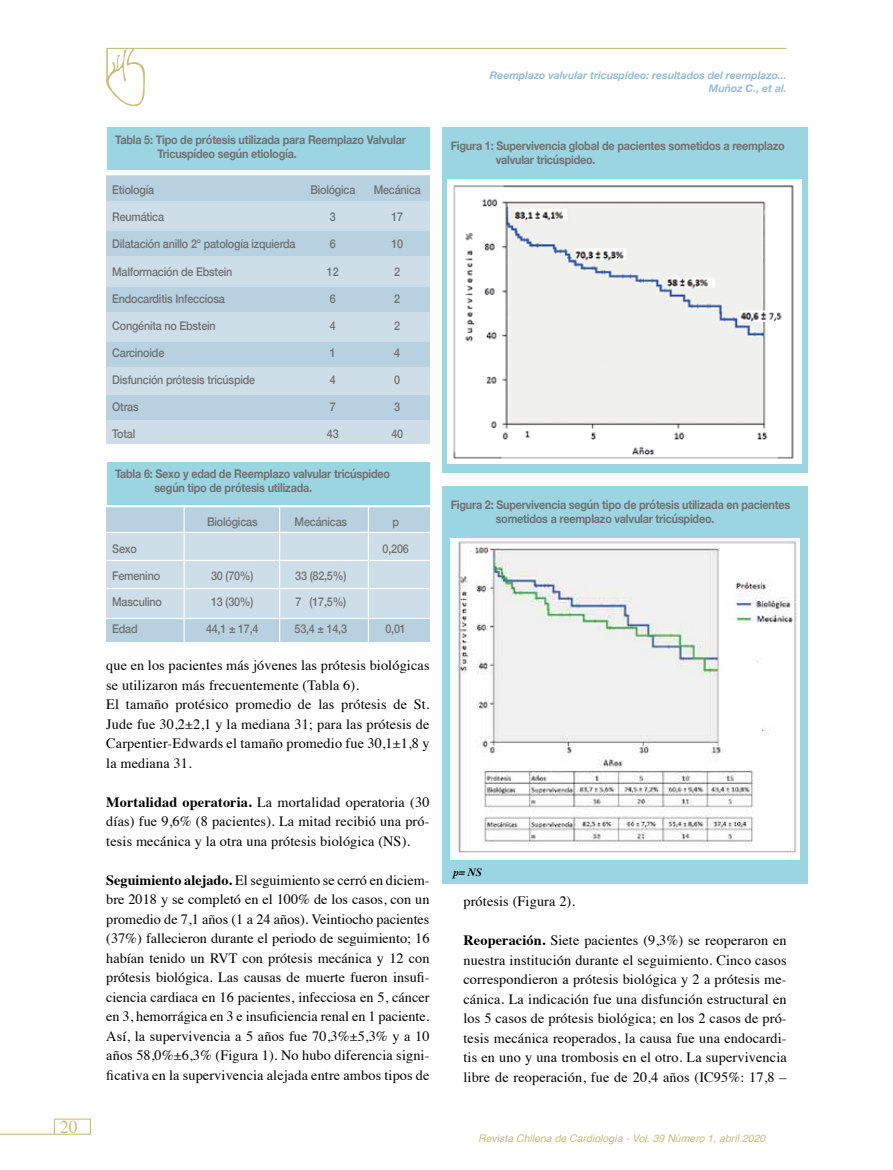
<style>
.page{position:relative;width:893px;height:1170px;background:#fff}
.page>*{position:absolute;margin:0;border:0;box-sizing:border-box;transform-origin:0 0}
.t1{font:18px "Times";color:#c7be80}
.t2{font:14.25px/19.5px "Times";letter-spacing:.01em;color:#000;text-align:justify}
.t3{font:700 12px/13.5px "Helvetica Neue";letter-spacing:-.02em;color:#707172;scale:.9 1}
.t4{font:500 12px "Helvetica Neue";letter-spacing:-.02em;color:#707172;scale:.9 1}
.t5{font:italic 700 11.25px "Times";color:#000}
.t6{font:italic 700 10.5px/12.6px "Helvetica Neue";color:#96bdd3;text-align:right}
.t7{font:italic 10.5px "Helvetica";color:#c7be80}
.s1{font-weight:700}
</style>
<div class="page">
<hr style="left:0;top:1133px;width:54px;height:1px;background:#c7be80">
<div style="left:54px;top:1118px;width:37px;height:16px;border:1px solid #c7be80"></div>
<hr style="left:106px;top:48px;width:681px;height:1px;background:#c7be7f">
<svg style="left:106px;top:48px;width:39px;height:59px"></svg>
<hr style="left:106px;top:49px;width:2px;height:32px;background:#c7be7f">
<div style="left:106px;top:176px;width:323px;height:267px;background:#cedee9"></div>
<div style="left:106px;top:176px;width:323px;height:24px;background:#b8d1e0"></div>
<div style="left:106px;top:231px;width:323px;height:25px;background:#b8d1e0"></div>
<div style="left:106px;top:287px;width:323px;height:24px;background:#b8d1e0"></div>
<div style="left:106px;top:342px;width:324px;height:25px;background:#b8d1e0"></div>
<div style="left:106px;top:395px;width:324px;height:25px;background:#b8d1e0"></div>
<div style="left:107px;top:128px;width:322px;height:42px;background:#9cd5e2"></div>
<div style="left:106px;top:507px;width:323px;height:134px;background:#cedee9"></div>
<div style="left:106px;top:507px;width:323px;height:25px;background:#b8d1e0"></div>
<div style="left:106px;top:618px;width:323px;height:23px;background:#b8d1e0"></div>
<div style="left:107px;top:462px;width:322px;height:42px;background:#9cd5e2"></div>
<hr style="left:184px;top:507px;width:1px;height:137px;background:#fff">
<hr style="left:279px;top:507px;width:1px;height:137px;background:#fff">
<hr style="left:368px;top:506px;width:1px;height:137px;background:#fff">
<hr style="left:106px;top:560px;width:324px;height:1px;background:#fff">
<hr style="left:106px;top:588px;width:323px;height:1px;background:#fff">
<hr style="left:106px;top:618px;width:323px;height:1px;background:#fff">
<hr style="left:106px;top:531px;width:324px;height:2px;background:#fff">
<div style="left:442px;top:128px;width:366px;height:345px;background:#9cd5e2"></div>
<img style="left:448px;top:179px;width:354px;height:285px">
<div style="left:442px;top:486px;width:366px;height:397px;background:#9cd5e2"></div>
<img style="left:451px;top:538px;width:348px;height:321px">
<p class="t1" style="left:60px;top:1110px;width:19px">20</p>
<p class="t3" style="left:157px;top:133px;width:278px;text-indent:-42px">Tabla 5: Tipo de prótesis utilizada para Reemplazo Valvular<br>Tricuspídeo según etiología.</p>
<p class="t4" style="left:112px;top:180px;width:48px">Etiología</p>
<p class="t4" style="left:310px;top:180px;width:52px">Biológica</p>
<p class="t4" style="left:374px;top:180px;width:54px">Mecánica</p>
<p class="t4" style="left:112px;top:207px;width:59px">Reumática</p>
<p class="t4" style="left:330px;top:207px;width:8px">3</p>
<p class="t4" style="left:391px;top:207px;width:15px">17</p>
<p class="t4" style="left:112px;top:234px;width:205px">Dilatación anillo 2° patología izquierda</p>
<p class="t4" style="left:330px;top:234px;width:8px">6</p>
<p class="t4" style="left:391px;top:234px;width:15px">10</p>
<p class="t4" style="left:112px;top:261px;width:135px">Malformación de Ebstein</p>
<p class="t4" style="left:327px;top:261px;width:15px">12</p>
<p class="t4" style="left:394px;top:261px;width:8px">2</p>
<p class="t4" style="left:112px;top:289px;width:127px">Endocarditis Infecciosa</p>
<p class="t4" style="left:330px;top:289px;width:8px">6</p>
<p class="t4" style="left:394px;top:289px;width:8px">2</p>
<p class="t4" style="left:112px;top:316px;width:117px">Congénita no Ebstein</p>
<p class="t4" style="left:330px;top:316px;width:8px">4</p>
<p class="t4" style="left:394px;top:316px;width:8px">2</p>
<p class="t4" style="left:112px;top:343px;width:59px">Carcinoide</p>
<p class="t4" style="left:330px;top:343px;width:8px">1</p>
<p class="t4" style="left:394px;top:343px;width:8px">4</p>
<p class="t4" style="left:112px;top:370px;width:160px">Disfunción prótesis tricúspide</p>
<p class="t4" style="left:330px;top:370px;width:8px">4</p>
<p class="t4" style="left:394px;top:370px;width:8px">0</p>
<p class="t4" style="left:112px;top:397px;width:31px">Otras</p>
<p class="t4" style="left:330px;top:397px;width:8px">7</p>
<p class="t4" style="left:394px;top:397px;width:8px">3</p>
<p class="t4" style="left:112px;top:424px;width:27px">Total</p>
<p class="t4" style="left:327px;top:424px;width:15px">43</p>
<p class="t4" style="left:391px;top:424px;width:15px">40</p>
<p class="t3" style="left:154px;top:467px;width:263px;text-indent:-39px">Tabla 6: Sexo y edad de Reemplazo valvular tricúspideo según tipo de prótesis utilizada.</p>
<p class="t4" style="left:207px;top:512px;width:58px">Biológicas</p>
<p class="t4" style="left:295px;top:512px;width:60px">Mecánicas</p>
<p class="t4" style="left:392px;top:512px;width:9px">p</p>
<p class="t4" style="left:112px;top:539px;width:29px">Sexo</p>
<p class="t4" style="left:383px;top:539px;width:31px">0,206</p>
<p class="t4" style="left:112px;top:565px;width:55px">Femenino</p>
<p class="t4" style="left:211px;top:565px;width:49px">30 (70%)</p>
<p class="t4" style="left:295px;top:565px;width:58px">33 (82,5%)</p>
<p class="t4" style="left:112px;top:592px;width:57px">Masculino</p>
<p class="t4" style="left:211px;top:592px;width:49px">13 (30%)</p>
<p class="t4" style="left:295px;top:592px;width:58px">7 (17,5%)</p>
<p class="t4" style="left:112px;top:619px;width:30px">Edad</p>
<p class="t4" style="left:206px;top:619px;width:60px">44,1 ± 17,4</p>
<p class="t4" style="left:295px;top:619px;width:60px">53,4 ± 14,3</p>
<p class="t4" style="left:385px;top:619px;width:24px">0,01</p>
<p class="t2" style="left:106px;top:654px;width:325px;text-align:left">que en los pacientes más jóvenes las prótesis biológicas se utilizaron más frecuentemente (Tabla 6).<br>El tamaño protésico promedio de las prótesis de St.<br>Jude fue 30,2±2,1 y la mediana 31; para las prótesis de Carpentier-Edwards el tamaño promedio fue 30,1±1,8 y la mediana 31.</p>
<p class="t2" style="left:106px;top:790px;width:325px"><span class="s1">Mortalidad operatoria.</span> La mortalidad operatoria (30 días) fue 9,6% (8 pacientes). La mitad recibió una pró&shy;tesis mecánica y la otra una prótesis biológica (NS).</p>
<p class="t2" style="left:106px;top:868px;width:325px"><span class="s1">Seguimiento alejado.</span> El seguimiento se cerró en diciem&shy;bre 2018 y se completó en el 100% de los casos, con un promedio de 7,1 años (1 a 24 años). Veintiocho pacientes (37%) fallecieron durante el periodo de seguimiento; 16 habían tenido un RVT con prótesis mecánica y 12 con prótesis biológica. Las causas de muerte fueron insufi&shy;ciencia cardiaca en 16 pacientes, infecciosa en 5, cáncer en 3, hemorrágica en 3 e insuficiencia renal en 1 paciente.<br>Así, la supervivencia a 5 años fue 70,3%±5,3% y a 10 años 58,0%±6,3% (Figura 1). No hubo diferencia signi&shy;ficativa en la supervivencia alejada entre ambos tipos de</p>
<p class="t6" style="left:490px;top:70px;width:298px">Reemplazo valvular tricuspídeo: resultados del reemplazo...<br>Muñoz C., et al.</p>
<p class="t3" style="left:496px;top:139px;width:323px;text-indent:-45px">Figura 1: Supervivencia global de pacientes sometidos a reemplazo valvular tricúspideo.</p>
<p class="t3" style="left:496px;top:498px;width:329px;text-indent:-45px">Figura 2: Supervivencia según tipo de prótesis utilizada en pacientes sometidos a reemplazo valvular tricúspideo.</p>
<p class="t5" style="left:453px;top:861px;width:30px">p= NS</p>
<p class="t2" style="left:463px;top:890px;width:113px">prótesis (Figura 2).</p>
<p class="t2" style="left:463px;top:929px;width:325px"><span class="s1">Reoperación.</span> Siete pacientes (9,3%) se reoperaron en nuestra institución durante el seguimiento. Cinco casos correspondieron a prótesis biológica y 2 a prótesis me&shy;cánica. La indicación fue una disfunción estructural en los 5 casos de prótesis biológica; en los 2 casos de pró&shy;tesis mecánica reoperados, la causa fue una endocardi&shy;tis en uno y una trombosis en el otro. La supervivencia libre de reoperación, fue de 20,4 años (IC95%: 17,8 –</p>
<p class="t7" style="left:478px;top:1129px;width:289px">Revista Chilena de Cardiología - Vol. 39 Número 1, abril 2020</p>
</div>
